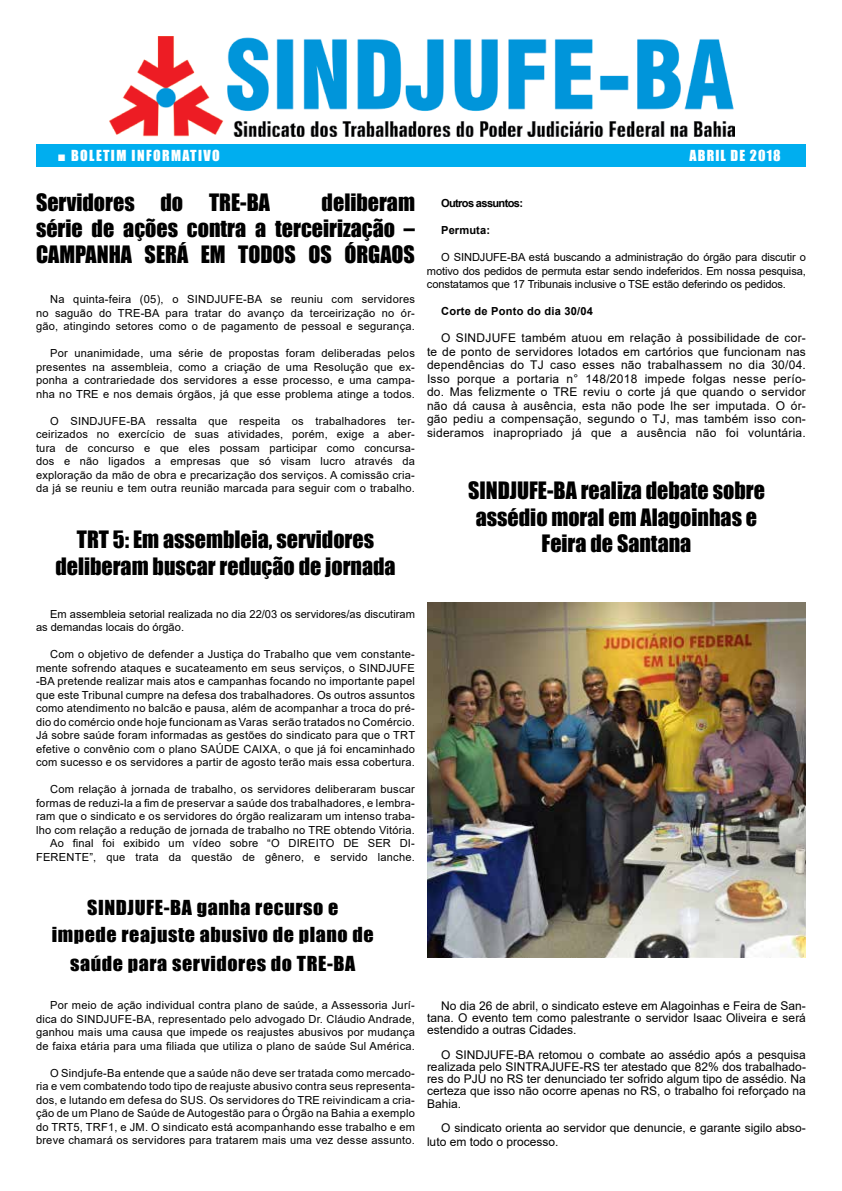
<style>
.page{position:relative;width:842px;height:1191px;background:#fff}
.page>*{position:absolute;margin:0;border:0;box-sizing:border-box;transform-origin:0 0}
.t1{font:22px/26.4px "Impact";color:#000;text-align:center}
.t2{font:19px/27px "Impact";letter-spacing:.03em;color:#000;text-align:center;scale:1.05 1}
.t3{font:14px "Impact";letter-spacing:.1em;color:#fff}
.t4{font:14px "Impact";letter-spacing:.08em;color:#fff}
.t5{font:12px/13.5px "Arial";color:#000;text-align:justify}
.t6{font:11.1px/13.5px "Arial";letter-spacing:.02em;color:#000;text-align:justify}
.t7{font:11.1px/13.5px "Arial";color:#000}
.t8{font:700 11.1px "Arial";letter-spacing:.01em;color:#000}
.t9{font:700 11.1px "Arial";letter-spacing:-.06em;color:#000}
</style>
<div class="page">
<img style="left:109px;top:36px;width:625px;height:100px">
<div style="left:36px;top:144px;width:770px;height:23px;background:#00aeef"></div>
<img style="left:427px;top:602px;width:379px;height:355px">
<p class="t3" style="left:57px;top:144px;width:164px">■ BOLETIM INFORMATIVO</p>
<p class="t4" style="left:690px;top:144px;width:93px">ABRIL DE 2018</p>
<h1 class="t1" style="left:36px;top:188px;width:235px">Servidores do TRE-BA</h1>
<h1 class="t1" style="left:36px;top:188px;width:380px;text-align:justify;text-indent:286px">deliberam série de ações contra a terceirização – CAMPANHA SERÁ EM TODOS OS ÓRGAOS</h1>
<p class="t6" style="left:36px;top:292px;width:380px;text-indent:14px">Na quinta-feira (05), o SINDJUFE-BA se reuniu com servidores no saguão do TRE-BA para tratar do avanço da terceirização no ór&shy;gão, atingindo setores como o de pagamento de pessoal e segurança.</p>
<p class="t6" style="left:36px;top:346px;width:380px;text-indent:14px">Por unanimidade, uma série de propostas foram deliberadas pelos presentes na assembleia, como a criação de uma Resolução que ex&shy;ponha a contrariedade dos servidores a esse processo, e uma campa&shy;nha no TRE e nos demais órgãos, já que esse problema atinge a todos.</p>
<p class="t6" style="left:36px;top:414px;width:380px;text-indent:14px">O SINDJUFE-BA ressalta que respeita os trabalhadores ter&shy;ceirizados no exercício de suas atividades, porém, exige a aber&shy;tura de concurso e que eles possam participar como concursa&shy;dos e não ligados a empresas que só visam lucro através da exploração da mão de obra e precarização dos serviços. A comissão cria&shy;da já se reuniu e tem outra reunião marcada para seguir com o trabalho.</p>
<p class="t9" style="left:441px;top:196px;width:83px">Outros assuntos:</p>
<p class="t8" style="left:441px;top:223px;width:50px">Permuta:</p>
<p class="t6" style="left:427px;top:251px;width:380px;text-indent:14px">O SINDJUFE-BA está buscando a administração do órgão para discutir o motivo dos pedidos de permuta estar sendo indeferidos. Em nossa pesquisa, constatamos que 17 Tribunais inclusive o TSE estão deferindo os pedidos.</p>
<p class="t8" style="left:441px;top:304px;width:153px">Corte de Ponto do dia 30/04</p>
<p class="t5" style="left:427px;top:331px;width:380px;text-indent:14px">O SINDJUFE também atuou em relação à possibilidade de cor&shy;te de ponto de servidores lotados em cartórios que funcionam nas dependências do TJ caso esses não trabalhassem no dia 30/04.<br>Isso porque a portaria n° 148/2018 impede folgas nesse perío&shy;do. Mas felizmente o TRE reviu o corte já que quando o servidor não dá causa à ausência, esta não pode lhe ser imputada. O ór&shy;gão pediu a compensação, segundo o TJ, mas também isso con&shy;sideramos inapropriado já que a ausência não foi voluntária.</p>
<h1 class="t1" style="left:468px;top:477px;width:298px">SINDJUFE-BA realiza debate sobre assédio moral em Alagoinhas e<br>Feira de Santana</h1>
<h1 class="t1" style="left:55px;top:526px;width:342px">TRT 5: Em assembleia, servidores deliberam buscar redução de jornada</h1>
<p class="t7" style="left:36px;top:607px;width:380px;text-indent:14px">Em assembleia setorial realizada no dia 22/03 os servidores/as discutiram as demandas locais do órgão.</p>
<p class="t6" style="left:36px;top:647px;width:381px;text-indent:14px">Com o objetivo de defender a Justiça do Trabalho que vem constante&shy;mente sofrendo ataques e sucateamento em seus serviços, o SINDJUFE -BA pretende realizar mais atos e campanhas focando no importante papel que este Tribunal cumpre na defesa dos trabalhadores. Os outros assuntos como atendimento no balcão e pausa, além de acompanhar a troca do pré&shy;dio do comércio onde hoje funcionam as Varas serão tratados no Comércio.<br>Já sobre saúde foram informadas as gestões do sindicato para que o TRT efetive o convênio com o plano SAÚDE CAIXA, o que já foi encaminhado com sucesso e os servidores a partir de agosto terão mais essa cobertura.</p>
<p class="t6" style="left:36px;top:782px;width:380px;text-align:right">Com relação à jornada de trabalho, os servidores deliberaram buscar formas de reduzi-la a fim de preservar a saúde dos trabalhadores, e lembra&shy;ram que o sindicato e os servidores do órgão realizaram um intenso traba&shy;lho com relação a redução de jornada de trabalho no TRE obtendo Vitória.<br>Ao final foi exibido um vídeo sobre “O DIREITO DE SER DI-FERENTE”, que trata da questão de gênero, e servido lanche.</p>
<h2 class="t2" style="left:52px;top:894px;width:308px">SINDJUFE-BA ganha recurso e<br>impede reajuste abusivo de plano de</h2>
<h2 class="t2" style="left:70px;top:949px;width:273px">saúde para servidores do TRE-BA</h2>
<p class="t6" style="left:36px;top:998px;width:380px;text-indent:14px">Por meio de ação individual contra plano de saúde, a Assessoria Jurí&shy;dica do SINDJUFE-BA, representado pelo advogado Dr. Cláudio Andrade, ganhou mais uma causa que impede os reajustes abusivos por mudança de faixa etária para uma filiada que utiliza o plano de saúde Sul América.</p>
<p class="t6" style="left:36px;top:1065px;width:380px;text-indent:14px">O Sindjufe-Ba entende que a saúde não deve ser tratada como mercado&shy;ria e vem combatendo todo tipo de reajuste abusivo contra seus representa&shy;dos, e lutando em defesa do SUS. Os servidores do TRE reivindicam a cria&shy;ção de um Plano de Saúde de Autogestão para o Órgão na Bahia a exemplo do TRT5, TRF1, e JM. O sindicato está acompanhando esse trabalho e em breve chamará os servidores para tratarem mais uma vez desse assunto.</p>
<p class="t5" style="left:427px;top:999px;width:380px;line-height:12.2px;text-indent:14px">No dia 26 de abril, o sindicato esteve em Alagoinhas e Feira de San&shy;tana. O evento tem como palestrante o servidor Isaac Oliveira e será estendido a outras Cidades.</p>
<p class="t5" style="left:427px;top:1048px;width:380px;line-height:12.2px;text-indent:14px">O SINDJUFE-BA retomou o combate ao assédio após a pesquisa realizada pelo SINTRAJUFE-RS ter atestado que 82% dos trabalhado&shy;res do PJU no RS ter denunciado ter sofrido algum tipo de assédio. Na certeza que isso não ocorre apenas no RS, o trabalho foi reforçado na Bahia.</p>
<p class="t5" style="left:427px;top:1120px;width:380px;line-height:14px;text-indent:14px">O sindicato orienta ao servidor que denuncie, e garante sigilo abso&shy;luto em todo o processo.</p>
</div>
